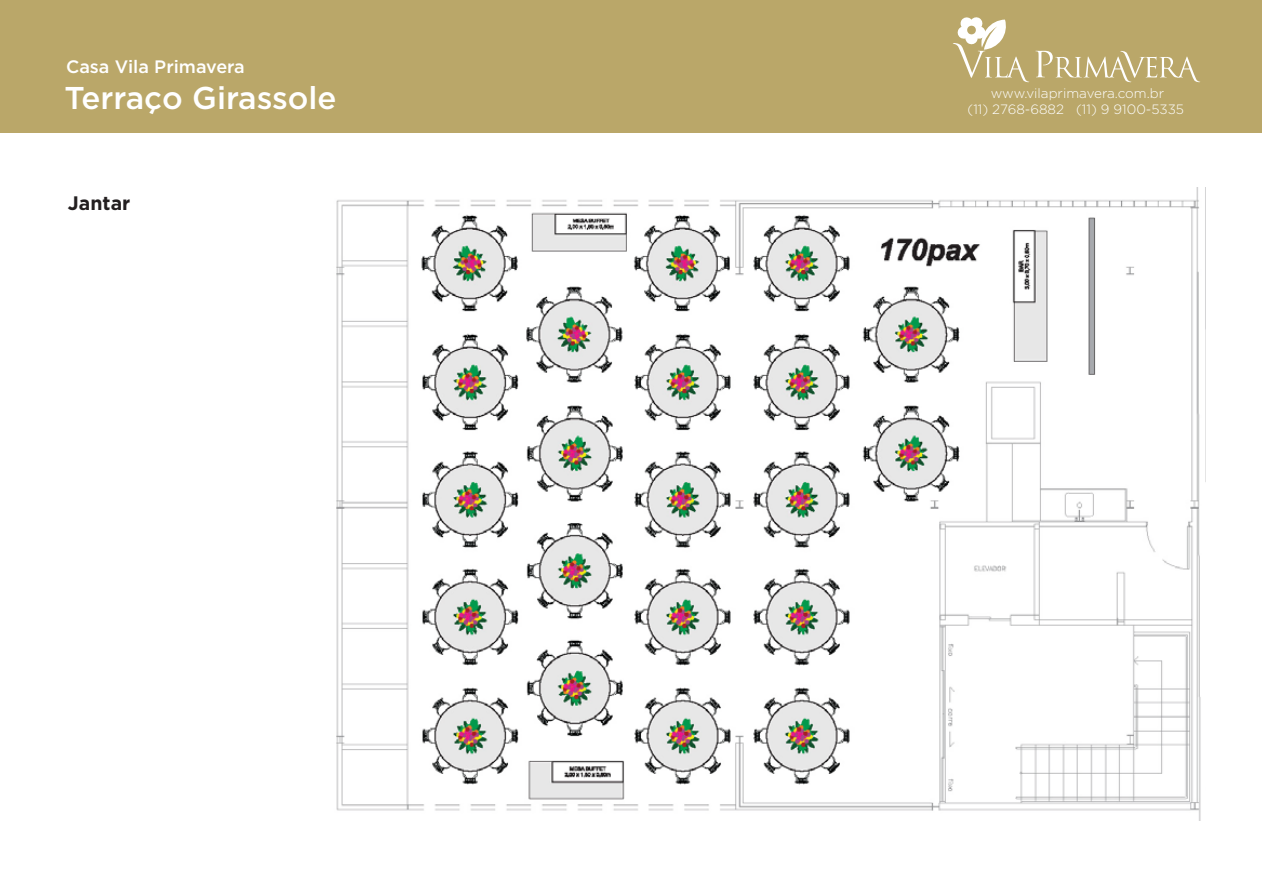
<style>
.page{position:relative;width:1263px;height:893px;background:#fff}
.page>*{position:absolute;margin:0;border:0;box-sizing:border-box;transform-origin:0 0}
.t1{font:500 31.5px "Gotham";color:#fff}
.t2{font:700 19.5px "Gotham";color:#231f20}
.t3{font:500 18px "Gotham";color:#fff}
.t4{font:300 13.5px/16px "Gotham";color:#fff;text-align:center}
</style>
<div class="page">
<img style="left:336px;top:188px;width:865px;height:633px">
<div style="left:0;top:0;width:1261px;height:132px;background:#baa769"></div>
<svg style="left:953px;top:17px;width:76px;height:65px"></svg>
<svg style="left:1035px;top:51px;width:165px;height:31px"></svg>
<h3 class="t3" style="left:66px;top:56px;width:180px">Casa Vila Primavera</h3>
<h1 class="t1" style="left:65px;top:80px;width:274px">Terraço Girassole</h1>
<h2 class="t2" style="left:68px;top:192px;width:64px">Jantar</h2>
<p class="t4" style="left:967px;top:85px;width:218px">www.vilaprimavera.com.br<br>(11) 2768-6882 (11) 9 9100-5335</p>
</div>
